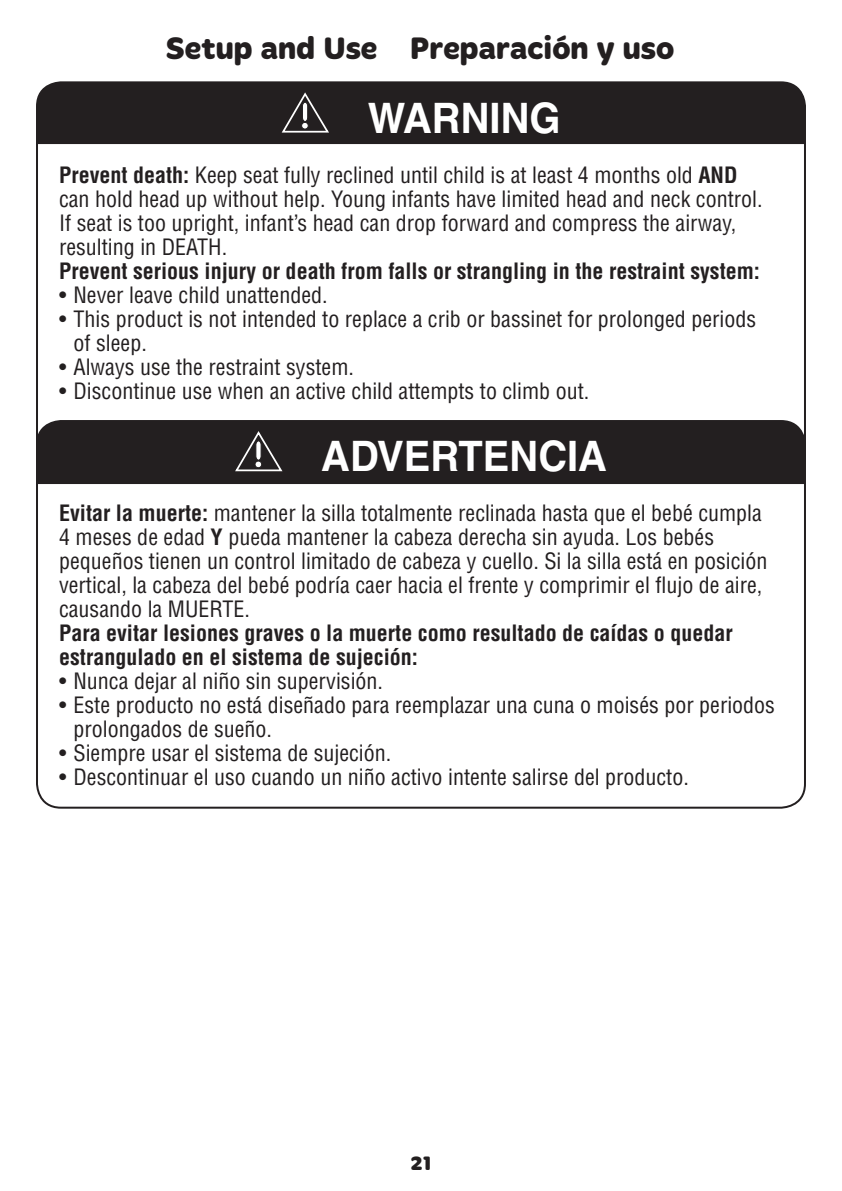
<style>
.page{position:relative;width:842px;height:1191px;background:#fff}
.page>*{position:absolute;margin:0;border:0;box-sizing:border-box;transform-origin:0 0}
.t1{font:700 42px "Helvetica LT Std";color:#fff;scale:.95 1}
.t2{font:700 32px "Merge Pro";color:#231f20}
.t3{font:condensed 22px/24px "Helvetica LT Std";color:#231f20}
.t4{font:700 condensed 22px/24px "Helvetica LT Std";color:#231f20}
.t5{font:700 20px "Merge Pro";color:#231f20}
.s1{font-weight:700}
</style>
<div class="page">
<div style="left:37px;top:82px;width:768px;height:62px;background:#231f20"></div>
<svg style="left:281px;top:92px;width:48px;height:41px;background:#454142"></svg>
<div style="left:301px;top:122px;width:7px;height:7px;background:#fff;border:1px solid #231f20;border-radius:50%"></div>
<div style="left:37px;top:421px;width:768px;height:63px;background:#231f20"></div>
<div style="left:36px;top:420px;width:770px;height:389px;border:2px solid #231f20;border-radius:24px"></div>
<svg style="left:235px;top:431px;width:48px;height:40px;background:#444142"></svg>
<div style="left:255px;top:461px;width:7px;height:7px;background:#fff;border:1px solid #231f20;border-radius:50%"></div>
<h2 class="t2" style="left:166px;top:36px;width:510px">Setup and Use Preparación y uso</h2>
<h1 class="t1" style="left:368px;top:103px;width:204px">WARNING</h1>
<p class="t3" style="left:59px;top:165px;width:705px"><span class="s1">Prevent death:</span> Keep seat fully reclined until child is at least 4 months old <span class="s1">AND </span>can hold head up without help. Young infants have limited head and neck control.<br>If seat is too upright, infant’s head can drop forward and compress the airway, resulting in DEATH.</p>
<p class="t4" style="left:59px;top:261px;width:702px">Prevent serious injury or death from falls or strangling in the restraint system:</p>
<p class="t3" style="left:59px;top:285px;width:270px">• Never leave child unattended.</p>
<p class="t3" style="left:73px;top:309px;width:684px;text-indent:-14px">• This product is not intended to replace a crib or bassinet for prolonged periods of sleep.</p>
<p class="t3" style="left:59px;top:357px;width:296px">• Always use the restraint system.</p>
<p class="t3" style="left:59px;top:381px;width:532px">• Discontinue use when an active child attempts to climb out.</p>
<h1 class="t1" style="left:321px;top:441px;width:302px">ADVERTENCIA</h1>
<p class="t3" style="left:59px;top:503px;width:710px"><span class="s1">Evitar la muerte:</span> mantener la silla totalmente reclinada hasta que el bebé cumpla 4 meses de edad <span class="s1">Y</span> pueda mantener la cabeza derecha sin ayuda. Los bebés pequeños tienen un control limitado de cabeza y cuello. Si la silla está en posición vertical, la cabeza del bebé podría caer hacia el frente y comprimir el flujo de aire, causando la MUERTE.</p>
<p class="t4" style="left:59px;top:623px;width:675px">Para evitar lesiones graves o la muerte como resultado de caídas o quedar estrangulado en el sistema de sujeción:</p>
<p class="t3" style="left:59px;top:671px;width:325px">• Nunca dejar al niño sin supervisión.</p>
<p class="t3" style="left:73px;top:695px;width:703px;text-indent:-14px">• Este producto no está diseñado para reemplazar una cuna o moisés por periodos prolongados de sueño.</p>
<p class="t3" style="left:59px;top:743px;width:334px">• Siempre usar el sistema de sujeción.</p>
<p class="t3" style="left:59px;top:767px;width:631px">• Descontinuar el uso cuando un niño activo intente salirse del producto.</p>
<p class="t5" style="left:411px;top:1155px;width:22px">21</p>
</div>
